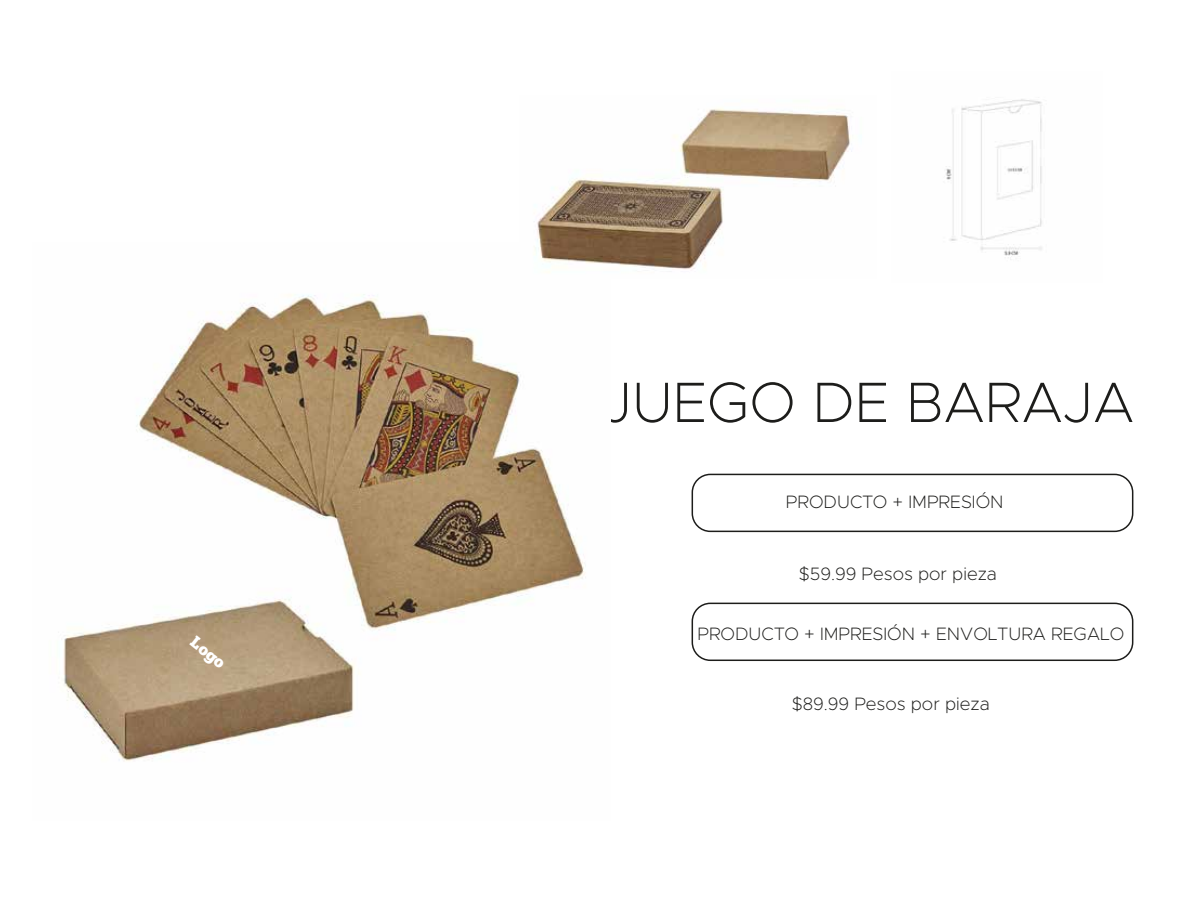
<style>
.page{position:relative;width:1188px;height:918px;background:#fff}
.page>*{position:absolute;margin:0;border:0;box-sizing:border-box;transform-origin:0 0}
.t1{font:200 57px "Metropolis";color:#1d1d1b}
.t2{font:200 18px "Metropolis";color:#1d1d1b}
.t3{font:16.5px "Chunk Five Ex";color:#fff}
</style>
<div class="page">
<div style="left:692px;top:474px;width:441px;height:58px;border:2px solid #1d1d1b;border-radius:18px"></div>
<div style="left:692px;top:603px;width:441px;height:58px;border:2px solid #1d1d1b;border-radius:18px"></div>
<img style="left:946px;top:99px;width:96px;height:161px">
<img style="left:63px;top:294px;width:523px;height:467px">
<img style="left:537px;top:108px;width:315px;height:165px">
<p class="t3" style="left:201px;top:630px;width:41px;rotate:39deg">Logo</p>
<h1 class="t1" style="left:602px;top:367px;width:534px">JUEGO DE BARAJA</h1>
<p class="t2" style="left:786px;top:491px;width:219px">PRODUCTO + IMPRESIÓN</p>
<p class="t2" style="left:799px;top:563px;width:200px">$59.99 Pesos por pieza</p>
<p class="t2" style="left:698px;top:623px;width:428px">PRODUCTO + IMPRESIÓN + ENVOLTURA REGALO</p>
<p class="t2" style="left:792px;top:692px;width:199px">$89.99 Pesos por pieza</p>
</div>
